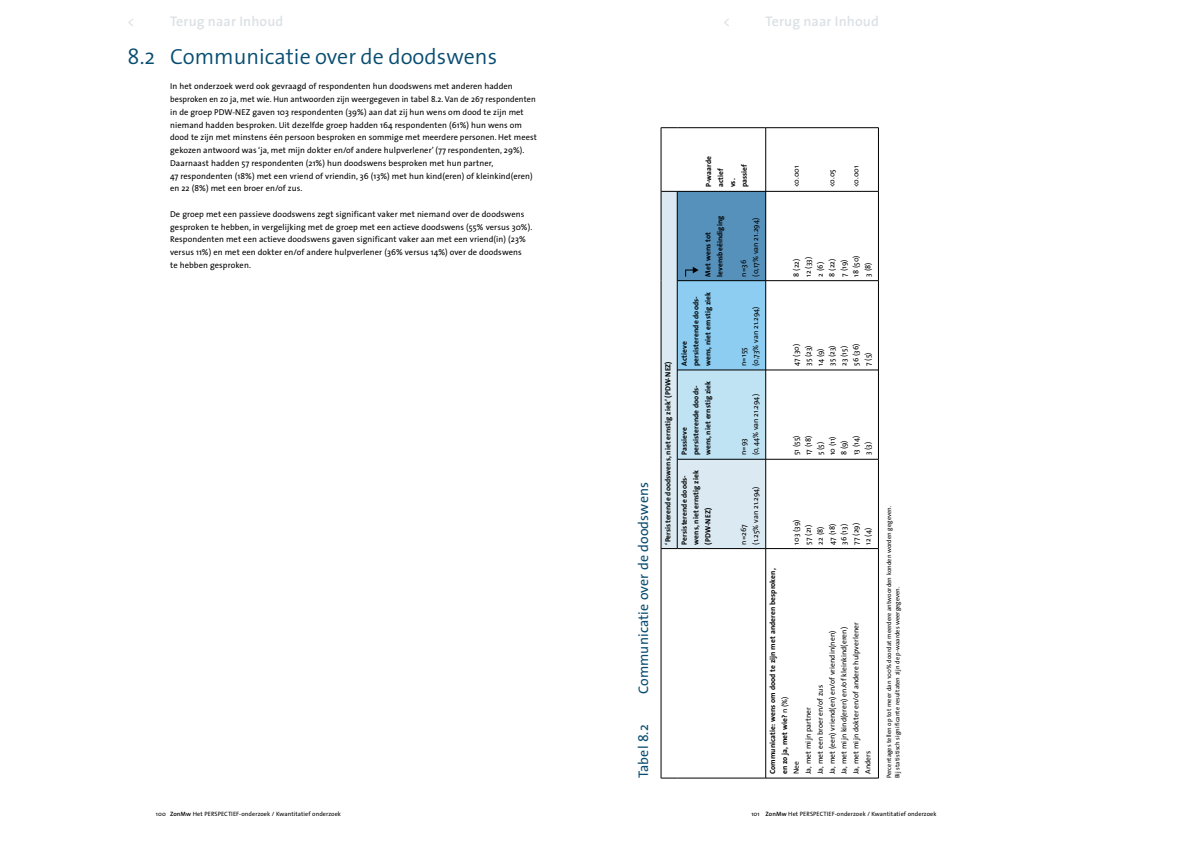
<style>
.page{position:relative;width:1191px;height:842px;background:#fff}
.page>*{position:absolute;margin:0;border:0;box-sizing:border-box;transform-origin:0 0}
.t1{font:300 22px "The Sans";color:#084d71}
.t2{font:14px "The Sans";letter-spacing:.01em;color:#084d71}
.t3{font:600 14px "The Sans";letter-spacing:.01em;color:#dbe1e5}
.t4{font:14px "The Sans";color:#dbe1e5}
.t5{font:8.5px/12.8px "The Sans";letter-spacing:.01em;color:#000}
.t6{font:7.5px/11.9px "The Sans";letter-spacing:.01em;color:#000}
.t7{font:700 7.5px/11.9px "The Sans";letter-spacing:.01em;color:#000}
.t8{font:6.2px/8.5px "The Sans";letter-spacing:.01em;color:#000}
.s1{font-weight:700}
.s2{font-weight:600}
</style>
<div class="page">
<hr style="left:661px;top:549px;width:1px;height:229px;background:#000">
<svg style="left:661px;top:778px;width:16px;height:1px"></svg>
<hr style="left:661px;top:128px;width:1px;height:63px;background:#000">
<svg style="left:661px;top:128px;width:16px;height:1px"></svg>
<hr style="left:677px;top:778px;width:88px;height:1px;background:#000">
<hr style="left:677px;top:128px;width:88px;height:1px;background:#000">
<hr style="left:765px;top:549px;width:1px;height:229px;background:#000">
<hr style="left:766px;top:778px;width:112px;height:1px;background:#000">
<hr style="left:765px;top:459px;width:1px;height:90px;background:#000">
<hr style="left:766px;top:548px;width:112px;height:1px;background:#000">
<hr style="left:765px;top:370px;width:1px;height:89px;background:#000">
<hr style="left:766px;top:459px;width:112px;height:1px;background:#000">
<hr style="left:765px;top:281px;width:1px;height:89px;background:#000">
<hr style="left:766px;top:370px;width:112px;height:1px;background:#000">
<hr style="left:765px;top:191px;width:1px;height:90px;background:#000">
<hr style="left:766px;top:280px;width:112px;height:1px;background:#000">
<hr style="left:765px;top:128px;width:1px;height:63px;background:#000">
<hr style="left:766px;top:191px;width:112px;height:1px;background:#000">
<hr style="left:766px;top:128px;width:112px;height:1px;background:#000">
<hr style="left:878px;top:549px;width:1px;height:229px;background:#000">
<hr style="left:878px;top:459px;width:1px;height:90px;background:#000">
<hr style="left:878px;top:370px;width:1px;height:89px;background:#000">
<hr style="left:878px;top:281px;width:1px;height:89px;background:#000">
<hr style="left:878px;top:191px;width:1px;height:90px;background:#000">
<hr style="left:878px;top:128px;width:1px;height:63px;background:#000">
<svg style="left:661px;top:191px;width:104px;height:358px;background:#a3c9e0"></svg>
<h2 class="t4" style="left:128px;top:9px;width:9px">&lt;</h2>
<h2 class="t3" style="left:170px;top:9px;width:115px">Terug naar Inhoud</h2>
<h2 class="t4" style="left:723px;top:9px;width:9px">&lt;</h2>
<h2 class="t3" style="left:765px;top:9px;width:115px">Terug naar Inhoud</h2>
<h1 class="t1" style="left:128px;top:38px;width:371px">8.2 Communicatie over de doodswens</h1>
<p class="t5" style="left:170px;top:80px;width:368px">In het onderzoek werd ook gevraagd of respondenten hun doodswens met anderen hadden besproken en zo ja, met wie. Hun antwoorden zijn weergegeven in tabel 8.2. Van de 267 respondenten in de groep PDW-NEZ gaven 103 respondenten (39%) aan dat zij hun wens om dood te zijn met niemand hadden besproken. Uit dezelfde groep hadden 164 respondenten (61%) hun wens om dood te zijn met minstens één persoon besproken en sommige met meerdere personen. Het meest gekozen antwoord was ‘ja, met mijn dokter en/of andere hulpverlener’ (77 respondenten, 29%).<br>Daarnaast hadden 57 respondenten (21%) hun doodswens besproken met hun partner,<br>47 respondenten (18%) met een vriend of vriendin, 36 (13%) met hun kind(eren) of kleinkind(eren) en 22 (8%) met een broer en/of zus.</p>
<p class="t5" style="left:170px;top:207px;width:364px">De groep met een passieve doodswens zegt significant vaker met niemand over de doodswens gesproken te hebben, in vergelijking met de groep met een actieve doodswens (55% versus 30%).<br>Respondenten met een actieve doodswens gaven significant vaker aan met een vriend(in) (23% versus 11%) en met een dokter en/of andere hulpverlener (36% versus 14%) over de doodswens<br>te hebben gesproken.</p>
<h2 class="t2" style="left:632px;top:694px;width:214px;rotate:-90deg">Communicatie over de doodswens</h2>
<h2 class="t2" style="left:632px;top:778px;width:55px;rotate:-90deg">Tabel 8.2</h2>
<p class="t7" style="left:702px;top:187px;width:33px;rotate:-90deg">P-waarde actief<br>vs. passief</p>
<p class="t6" style="left:790px;top:187px;width:23px;rotate:-90deg">&lt;0.001</p>
<p class="t6" style="left:826px;top:187px;width:20px;rotate:-90deg">&lt;0.05</p>
<p class="t6" style="left:849px;top:187px;width:23px;rotate:-90deg">&lt;0.001</p>
<p class="t7" style="left:662px;top:545px;width:185px;rotate:-90deg">‘Persisterende doodswens, niet ernstig ziek’ (PDW-NEZ)</p>
<p class="t7" style="left:702px;top:277px;width:62px;rotate:-90deg">Met wens tot levensbeëindiging</p>
<p class="t6" style="left:737px;top:277px;width:60px;rotate:-90deg">n=36<br>(0,17% van 21.294)</p>
<p class="t7" style="left:678px;top:366px;width:76px;rotate:-90deg">Actieve<br>persisterende doods&shy;wens, niet ernstig ziek</p>
<p class="t7" style="left:678px;top:455px;width:76px;rotate:-90deg">Passieve persisterende doods&shy;wens, niet ernstig ziek</p>
<p class="t7" style="left:678px;top:545px;width:76px;rotate:-90deg">Persisterende doods&shy;wens, niet ernstig ziek (PDW-NEZ)</p>
<p class="t6" style="left:737px;top:366px;width:61px;rotate:-90deg">n=155<br>(0,73% van 21.294)</p>
<p class="t6" style="left:737px;top:455px;width:63px;rotate:-90deg">n=93<br>(0,44% van 21.294)</p>
<p class="t6" style="left:737px;top:545px;width:60px;rotate:-90deg">n=267<br>(1.25% van 21.294)</p>
<p class="t6" style="left:790px;top:277px;width:23px;rotate:-90deg">8 (22)<br>12 (33)<br>2 (6)<br>8 (22)<br>7 (19)<br>18 (50)<br>3 (8)</p>
<p class="t6" style="left:790px;top:366px;width:24px;rotate:-90deg">47 (30)<br>35 (23)<br>14 (9)<br>35 (23)<br>23 (15)<br>56 (36)<br>7 (5)</p>
<p class="t6" style="left:790px;top:455px;width:21px;rotate:-90deg">51 (55)<br>17 (18)<br>5 (5)<br>10 (11)<br>8 (9)<br>13 (14)<br>3 (3)</p>
<p class="t6" style="left:790px;top:545px;width:27px;rotate:-90deg">103 (39)<br>57 (21)<br>22 (8)<br>47 (18)<br>36 (13)<br>77 (29)<br>12 (4)</p>
<p class="t6" style="left:766px;top:774px;width:207px;rotate:-90deg"><span class="s1">Communicatie: wens om dood te zijn met anderen besproken, en zo ja, met wie?</span> n (%)<br>Nee<br>Ja, met mijn partner<br>Ja, met een broer en/of zus<br>Ja, met (een) vriend(en) en/of vriendin(nen)<br>Ja, met mijn kind(eren) en/of kleinkind(eren)<br>Ja, met mijn dokter en/of andere hulpverlener<br>Anders</p>
<p class="t8" style="left:884px;top:778px;width:274px;rotate:-90deg">Percentages tellen op tot meer dan 100% doordat meerdere antwoorden konden worden gegeven.<br>Bij statistisch significante resultaten zijn de p-waardes weergegeven.</p>
<p class="t8" style="left:156px;top:810px;width:187px">100 <span class="s2">ZonMw</span> Het PERSPECTIEF-onderzoek / Kwantitatief onderzoek</p>
<p class="t8" style="left:751px;top:810px;width:187px">101 <span class="s2">ZonMw</span> Het PERSPECTIEF-onderzoek / Kwantitatief onderzoek</p>
</div>
